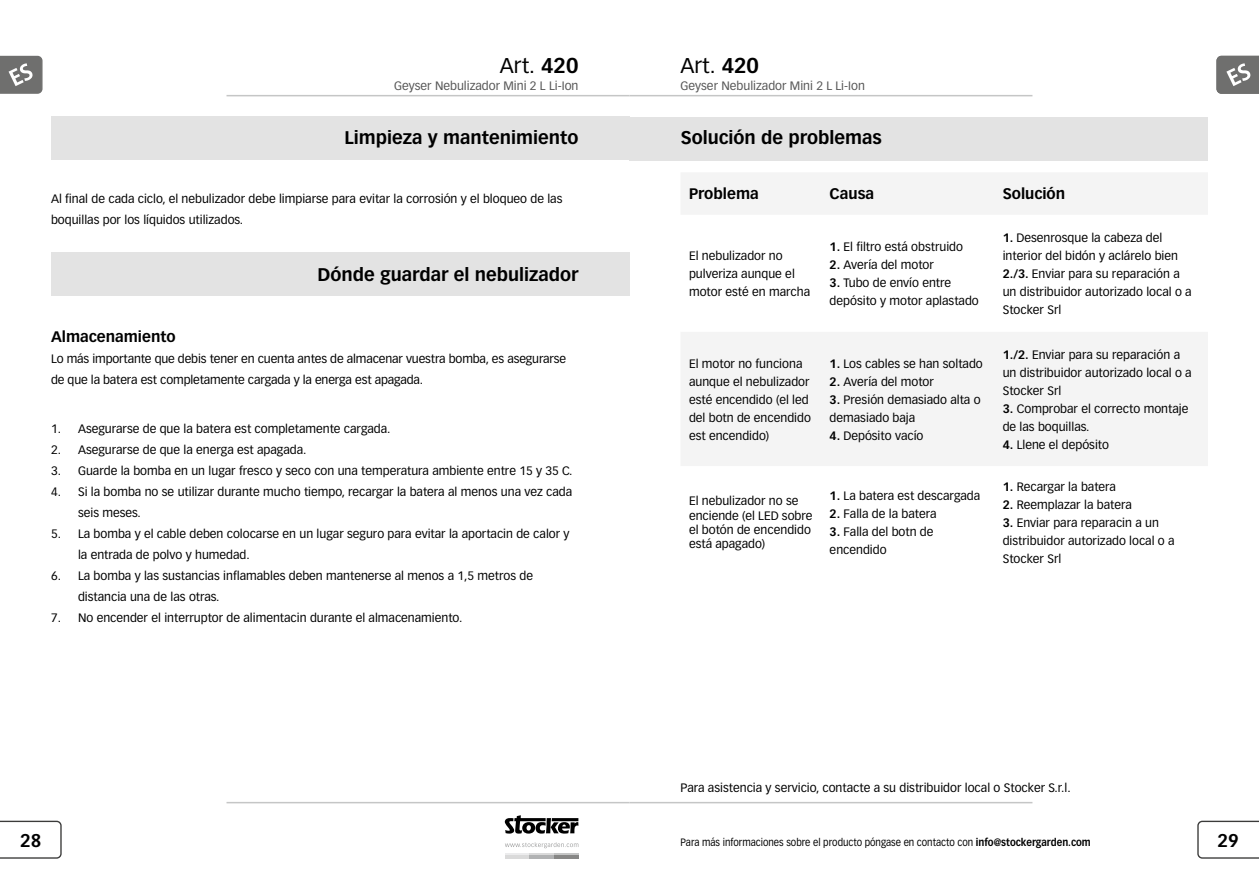
<style>
.page{position:relative;width:1259px;height:893px;background:#fff}
.page>*{position:absolute;margin:0;border:0;box-sizing:border-box;transform-origin:0 0}
.t1{font:21px "Vectora LT Std";color:#000}
.t2{font:700 18px "Vectora LT Std";color:#000}
.t3{font:700 15px "Vectora LT Std";color:#000}
.t4{font:12px/18px "Vectora LT Std";color:#000}
.t5{font:12px "Vectora LT Std";color:#565656}
.t6{font:10.5px "Vectora LT Std";color:#000;scale:.9 1}
.s1{font-weight:700}
</style>
<div class="page">
<svg style="left:1197px;top:821px;width:62px;height:38px"></svg>
<svg style="left:0;top:821px;width:62px;height:38px"></svg>
<hr style="left:226px;top:95px;width:403px;height:1px;background:#c5c6c6">
<hr style="left:629px;top:95px;width:403px;height:1px;background:#c5c6c6">
<svg style="left:1216px;top:56px;width:43px;height:38px"></svg>
<svg style="left:0;top:56px;width:43px;height:38px"></svg>
<hr style="left:226px;top:802px;width:403px;height:1px;background:#c5c6c6">
<hr style="left:629px;top:802px;width:403px;height:1px;background:#c5c6c6">
<svg style="left:505px;top:815px;width:73px;height:19px"></svg>
<svg style="left:505px;top:842px;width:73px;height:6px"></svg>
<hr style="left:505px;top:853px;width:24px;height:2px;background:#ececed">
<hr style="left:529px;top:853px;width:25px;height:2px;background:#dadada">
<hr style="left:554px;top:853px;width:24px;height:2px;background:#c5c6c6">
<hr style="left:505px;top:855px;width:24px;height:4px;background:#dadada">
<hr style="left:529px;top:855px;width:25px;height:4px;background:#b1b2b3">
<hr style="left:554px;top:855px;width:24px;height:4px;background:#878786">
<div style="left:51px;top:252px;width:578px;height:44px;background:#e3e3e3"></div>
<div style="left:629px;top:117px;width:579px;height:43px;background:#e3e3e3"></div>
<div style="left:681px;top:173px;width:527px;height:41px;background:#f4f4f4"></div>
<div style="left:681px;top:332px;width:527px;height:134px;background:#f4f4f4"></div>
<div style="left:51px;top:116px;width:578px;height:44px;background:#e3e3e3"></div>
<h1 class="t1" style="left:500px;top:53px;width:80px">Art. <span class="s1">420</span></h1>
<p class="t5" style="left:394px;top:79px;width:186px">Geyser Nebulizador Mini 2 L Li-Ion</p>
<h2 class="t2" style="left:344px;top:126px;width:235px">Limpieza y mantenimiento</h2>
<p class="t4" style="left:51px;top:188px;width:513px;line-height:21px">Al final de cada ciclo, el nebulizador debe limpiarse para evitar la corrosión y el bloqueo de las boquillas por los líquidos utilizados.</p>
<h2 class="t2" style="left:317px;top:264px;width:263px">Dónde guardar el nebulizador</h2>
<p class="t3" style="left:51px;top:327px;width:126px">Almacenamiento</p>
<p class="t4" style="left:51px;top:348px;width:517px;line-height:21px">Lo más importante que debis tener en cuenta antes de almacenar vuestra bomba, es asegurarse de que la batera est completamente cargada y la energa est apagada.</p>
<p class="t4" style="left:51px;top:420px;width:341px">1. Asegurarse de que la batera est completamente cargada.</p>
<p class="t4" style="left:51px;top:441px;width:257px">2. Asegurarse de que la energa est apagada.</p>
<p class="t4" style="left:51px;top:462px;width:523px">3. Guarde la bomba en un lugar fresco y seco con una temperatura ambiente entre 15 y 35 C.</p>
<p class="t4" style="left:78px;top:481px;width:496px;line-height:21px;text-indent:-27px">4. Si la bomba no se utilizar durante mucho tiempo, recargar la batera al menos una vez cada seis meses.</p>
<p class="t4" style="left:78px;top:523px;width:493px;line-height:21px;text-indent:-27px">5. La bomba y el cable deben colocarse en un lugar seguro para evitar la aportacin de calor y la entrada de polvo y humedad.</p>
<p class="t4" style="left:78px;top:565px;width:456px;line-height:21px;text-indent:-27px">6. La bomba y las sustancias inflamables deben mantenerse al menos a 1,5 metros de distancia una de las otras.</p>
<p class="t4" style="left:51px;top:609px;width:413px">7. No encender el interruptor de alimentacin durante el almacenamiento.</p>
<h1 class="t1" style="left:680px;top:53px;width:80px">Art. <span class="s1">420</span></h1>
<p class="t5" style="left:680px;top:79px;width:186px">Geyser Nebulizador Mini 2 L Li-Ion</p>
<h2 class="t2" style="left:680px;top:127px;width:203px">Solución de problemas</h2>
<p class="t3" style="left:689px;top:185px;width:71px">Problema</p>
<p class="t3" style="left:829px;top:185px;width:46px">Causa</p>
<p class="t3" style="left:1002px;top:185px;width:64px">Solución</p>
<p class="t4" style="left:689px;top:247px;width:123px">El nebulizador no pulveriza aunque el motor esté en marcha</p>
<p class="t4" style="left:829px;top:238px;width:135px"><span class="s1">1.</span> El filtro está obstruido</p>
<p class="t4" style="left:829px;top:256px;width:106px"><span class="s1">2.</span> Avería del motor</p>
<p class="t4" style="left:829px;top:274px;width:151px"><span class="s1">3.</span> Tubo de envío entre depósito y motor aplastado</p>
<p class="t4" style="left:689px;top:354px;width:123px">El motor no funciona aunque el nebulizador esté encendido (el led del botn de encendido est encendido)</p>
<p class="t4" style="left:829px;top:354px;width:155px"><span class="s1">1.</span> Los cables se han soltado</p>
<p class="t4" style="left:829px;top:372px;width:106px"><span class="s1">2.</span> Avería del motor</p>
<p class="t4" style="left:829px;top:390px;width:152px"><span class="s1">3.</span> Presión demasiado alta o demasiado baja</p>
<p class="t4" style="left:829px;top:426px;width:95px"><span class="s1">4.</span> Depósito vacío</p>
<p class="t4" style="left:689px;top:494px;width:125px;line-height:14.4px">El nebulizador no se enciende (el LED sobre el botón de encendido está apagado)</p>
<p class="t4" style="left:829px;top:487px;width:152px"><span class="s1">1.</span> La batera est descargada</p>
<p class="t4" style="left:829px;top:505px;width:108px"><span class="s1">2.</span> Falla de la batera</p>
<p class="t4" style="left:829px;top:523px;width:105px"><span class="s1">3.</span> Falla del botn de encendido</p>
<p class="t4" style="left:1002px;top:229px;width:190px"><span class="s1">1.</span> Desenrosque la cabeza del interior del bidón y aclárelo bien<br><span class="s1">2./3.</span> Enviar para su reparación a un distribuidor autorizado local o a<br>Stocker Srl</p>
<p class="t4" style="left:1002px;top:345px;width:190px"><span class="s1">1./2.</span> Enviar para su reparación a un distribuidor autorizado local o a<br>Stocker Srl</p>
<p class="t4" style="left:1002px;top:399px;width:187px"><span class="s1">3.</span> Comprobar el correcto montaje de las boquillas.</p>
<p class="t4" style="left:1002px;top:435px;width:108px"><span class="s1">4.</span> Llene el depósito</p>
<p class="t4" style="left:1002px;top:478px;width:115px"><span class="s1">1.</span> Recargar la batera</p>
<p class="t4" style="left:1002px;top:496px;width:131px"><span class="s1">2.</span> Reemplazar la batera</p>
<p class="t4" style="left:1002px;top:514px;width:173px"><span class="s1">3.</span> Enviar para reparacin a un distribuidor autorizado local o a<br>Stocker Srl</p>
<p class="t4" style="left:680px;top:779px;width:392px">Para asistencia y servicio, contacte a su distribuidor local o Stocker S.r.l.</p>
<h2 class="t2" style="left:20px;top:829px;width:23px">28</h2>
<h2 class="t2" style="left:1217px;top:829px;width:23px">29</h2>
<p class="t6" style="left:680px;top:836px;width:457px">Para más informaciones sobre el producto póngase en contacto con <span class="s1">info@stockergarden.com</span></p>
</div>
